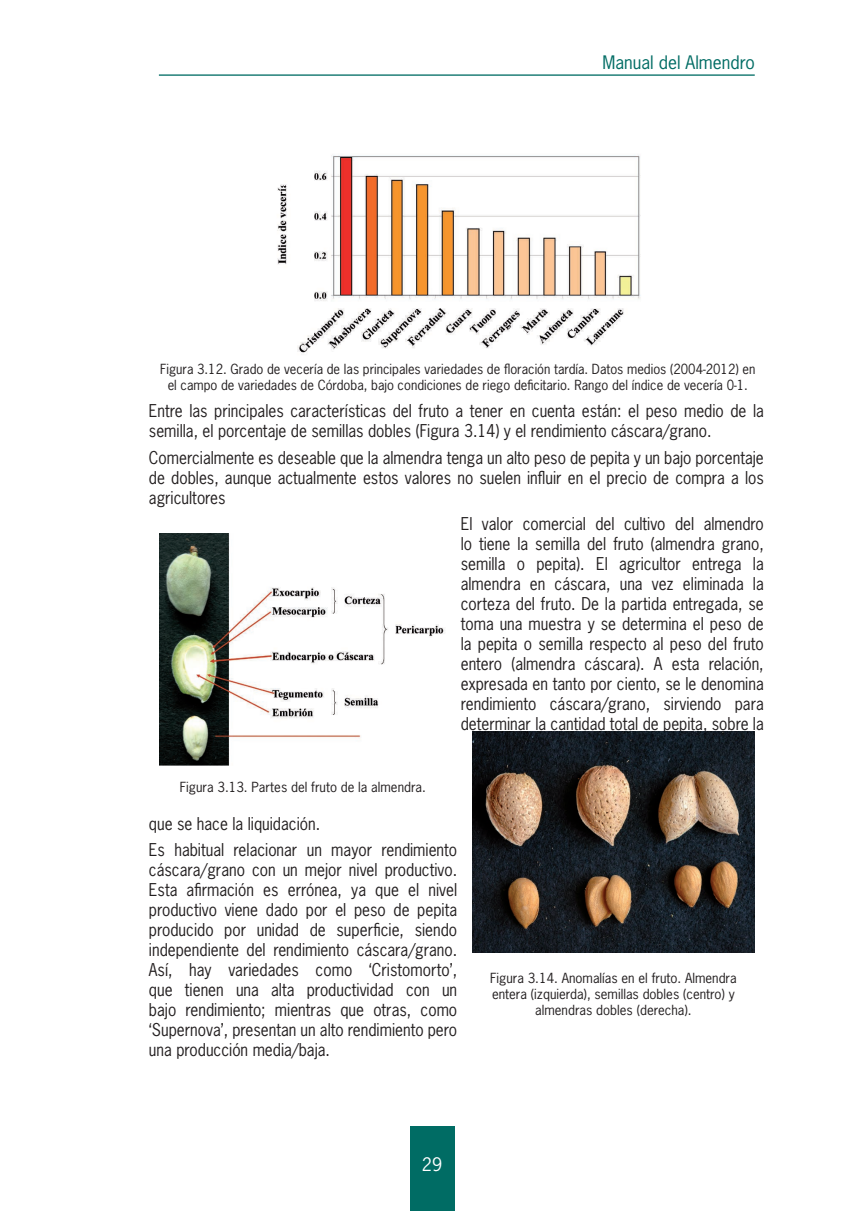
<style>
.page{position:relative;width:864px;height:1211px;background:#fff}
.page>*{position:absolute;margin:0;border:0;box-sizing:border-box;transform-origin:0 0}
.t1{font:17.5px "News Gothic Std";color:#006c64}
.t2{font:17.5px "News Gothic Std";color:#fff}
.t3{font:16.62px/19.9px "News Gothic Std";color:#231f20;text-align:justify;scale:.93 1}
.t4{font:13.12px/15.8px "News Gothic Std";color:#231f20;text-align:center}
</style>
<div class="page">
<div style="left:409px;top:1126px;width:45px;height:84px;background:#006c64"></div>
<hr style="left:159px;top:74px;width:595px;height:2px;background:#006c64">
<img style="left:277px;top:155px;width:364px;height:198px">
<img style="left:160px;top:533px;width:285px;height:233px">
<img style="left:472px;top:731px;width:282px;height:221px">
<p class="t1" style="left:602px;top:51px;width:154px">Manual del Almendro</p>
<p class="t4" style="left:160px;top:361px;width:596px">Figura 3.12. Grado de vecería de las principales variedades de floración tardía. Datos medios (2004-2012) en el campo de variedades de Córdoba, bajo condiciones de riego deficitario. Rango del índice de vecería 0-1.</p>
<p class="t3" style="left:149px;top:401px;width:662px">Entre las principales características del fruto a tener en cuenta están: el peso medio de la semilla, el porcentaje de semillas dobles (Figura 3.14) y el rendimiento cáscara/grano.</p>
<p class="t3" style="left:149px;top:447px;width:662px">Comercialmente es deseable que la almendra tenga un alto peso de pepita y un bajo porcentaje de dobles, aunque actualmente estos valores no suelen influir en el precio de compra a los agricultores</p>
<p class="t3" style="left:460px;top:514px;width:327px">El valor comercial del cultivo del almendro lo tiene la semilla del fruto (almendra grano, semilla o pepita). El agricultor entrega la almendra en cáscara, una vez eliminada la corteza del fruto. De la partida entregada, se toma una muestra y se determina el peso de la pepita o semilla respecto al peso del fruto entero (almendra cáscara). A esta relación, expresada en tanto por ciento, se le denomina rendimiento cáscara/grano, sirviendo para determinar la cantidad total de pepita, sobre la</p>
<p class="t4" style="left:180px;top:778px;width:247px">Figura 3.13. Partes del fruto de la almendra.</p>
<p class="t3" style="left:149px;top:810px;width:333px;line-height:26.4px">que se hace la liquidación.<br>Es habitual relacionar un mayor rendimiento</p>
<p class="t3" style="left:149px;top:859px;width:333px">cáscara/grano con un mejor nivel productivo.<br>Esta afirmación es errónea, ya que el nivel productivo viene dado por el peso de pepita producido por unidad de superficie, siendo independiente del rendimiento cáscara/grano.<br>Así, hay variedades como ‘Cristomorto’, que tienen una alta productividad con un bajo rendimiento; mientras que otras, como ‘Supernova’, presentan un alto rendimiento pero una producción media/baja.</p>
<p class="t4" style="left:490px;top:970px;width:248px">Figura 3.14. Anomalías en el fruto. Almendra entera (izquierda), semillas dobles (centro) y almendras dobles (derecha).</p>
<p class="t2" style="left:421px;top:1152px;width:22px">29</p>
</div>
